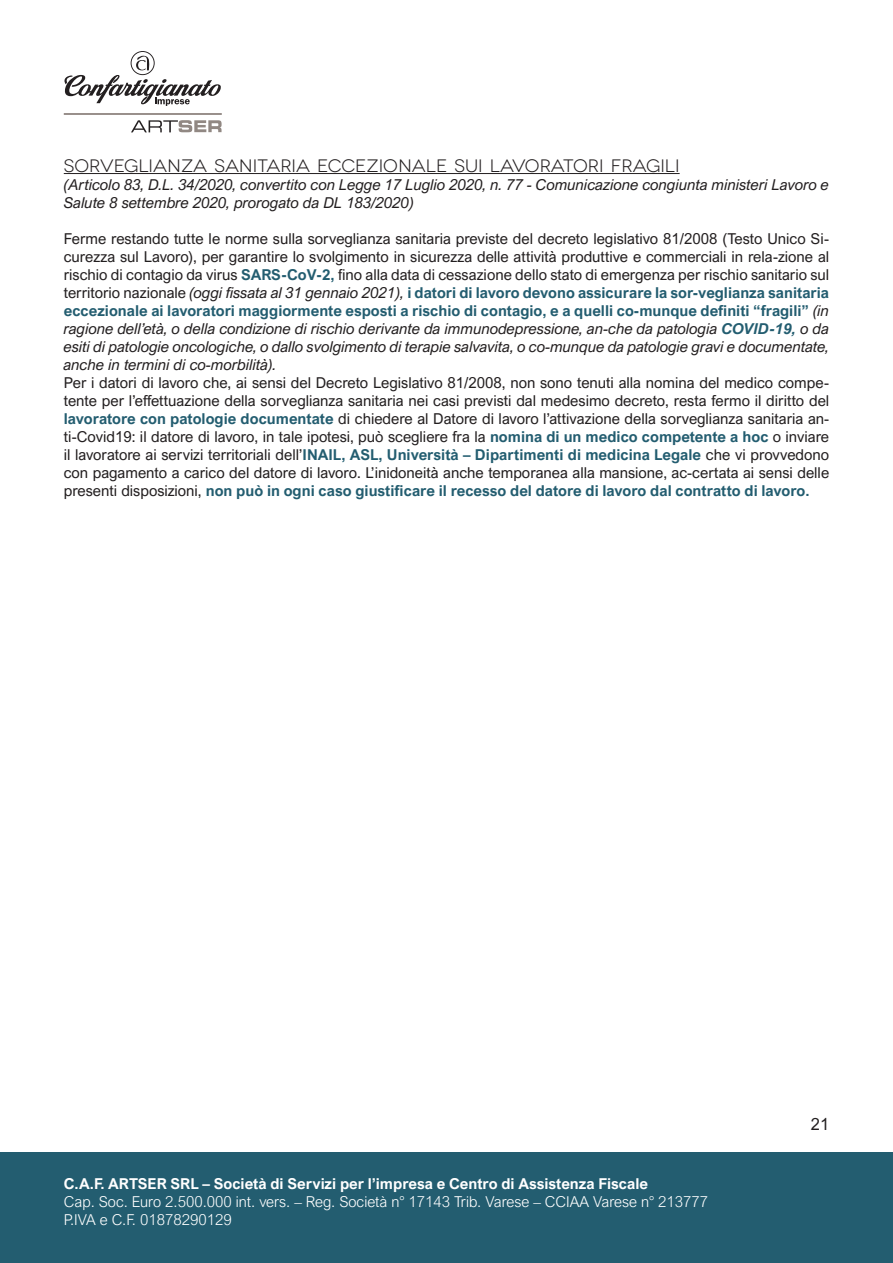
<style>
.page{position:relative;width:893px;height:1263px;background:#fff}
.page>*{position:absolute;margin:0;border:0;box-sizing:border-box;transform-origin:0 0}
.TITOLO_ARGOMENTO_2{font:18px "Novecentowide";color:#231f20}
.t1{font:16.5px "Arial Nova";color:#231f20}
.testo_paragrafo{font:15px/18px "Arial Nova";color:#231f20;text-align:justify}
.testo_paragrafo-2{font:italic 15px/18px "Arial Nova";color:#231f20}
.t2{font:300 15px/18px "Arial Nova";color:#fff}
.t3{font:700 15px "Arial Nova";color:#fff}
.s1{font-weight:700;color:#235d70}
.s2{font-style:italic}
.s3{font-weight:700;font-style:italic;color:#235d70}
</style>
<div class="page">
<svg style="left:131px;top:120px;width:91px;height:12px"></svg>
<hr style="left:64px;top:113px;width:158px;height:2px;background:#918883">
<svg style="left:64px;top:51px;width:157px;height:55px"></svg>
<div style="left:0;top:1152px;width:893px;height:111px;background:#235d70"></div>
<hr style="left:64px;top:173px;width:616px;height:1px;background:#231f20">
<p class="TITOLO_ARGOMENTO_2" style="left:64px;top:155px;width:617px">SORVEGLIANZA SANITARIA ECCEZIONALE sui LAVORATORI FRAGILI</p>
<p class="testo_paragrafo-2" style="left:64px;top:175px;width:767px">(Articolo 83, D.L. 34/2020, convertito con Legge 17 Luglio 2020, n. 77 - Comunicazione congiunta ministeri Lavoro e<br>Salute 8 settembre 2020, prorogato da DL 183/2020)</p>
<p class="testo_paragrafo" style="left:64px;top:229px;width:767px">Ferme restando tutte le norme sulla sorveglianza sanitaria previste del decreto legislativo 81/2008 (Testo Unico Si&shy;curezza sul Lavoro), per garantire lo svolgimento in sicurezza delle attività produttive e commerciali in rela-zione al rischio di contagio da virus <span class="s1">SARS-CoV-2,</span> fino alla data di cessazione dello stato di emergenza per rischio sanitario sul territorio nazionale <span class="s2">(oggi fissata al 31 gennaio 2021),</span> <span class="s1">i datori di lavoro devono assicurare la sor-veglianza sanitaria eccezionale ai lavoratori maggiormente esposti a rischio di contagio, e a quelli co-munque definiti “fragili”</span> <span class="s2">(in ragione dell’età, o della condizione di rischio derivante da immunodepressione, an-che da patologia</span> <span class="s3">COVID-19,</span> <span class="s2">o da esiti di patologie oncologiche, o dallo svolgimento di terapie salvavita, o co-munque da patologie gravi e documentate, anche in termini di co-morbilità).</span></p>
<p class="testo_paragrafo" style="left:64px;top:373px;width:767px">Per i datori di lavoro che, ai sensi del Decreto Legislativo 81/2008, non sono tenuti alla nomina del medico compe&shy;tente per l’effettuazione della sorveglianza sanitaria nei casi previsti dal medesimo decreto, resta fermo il diritto del <span class="s1">lavoratore con patologie documentate</span> di chiedere al Datore di lavoro l’attivazione della sorveglianza sanitaria an&shy;ti-Covid19: il datore di lavoro, in tale ipotesi, può scegliere fra la <span class="s1">nomina di un medico competente a hoc</span> o inviare il lavoratore ai servizi territoriali dell’<span class="s1">INAIL, ASL, Università – Dipartimenti di medicina Legale</span> che vi provvedono con pagamento a carico del datore di lavoro. L’inidoneità anche temporanea alla mansione, ac-certata ai sensi delle presenti disposizioni, <span class="s1">non può in ogni caso giustificare il recesso del datore di lavoro dal contratto di lavoro.</span></p>
<p class="t3" style="left:64px;top:1175px;width:586px">C.A.F. ARTSER SRL – Società di Servizi per l’impresa e Centro di Assistenza Fiscale</p>
<p class="t2" style="left:64px;top:1192px;width:646px">Cap. Soc. Euro 2.500.000 int. vers. – Reg. Società n° 17143 Trib. Varese – CCIAA Varese n° 213777<br>P.IVA e C.F. 01878290129</p>
<p class="t1" style="left:811px;top:1115px;width:20px">21</p>
</div>
